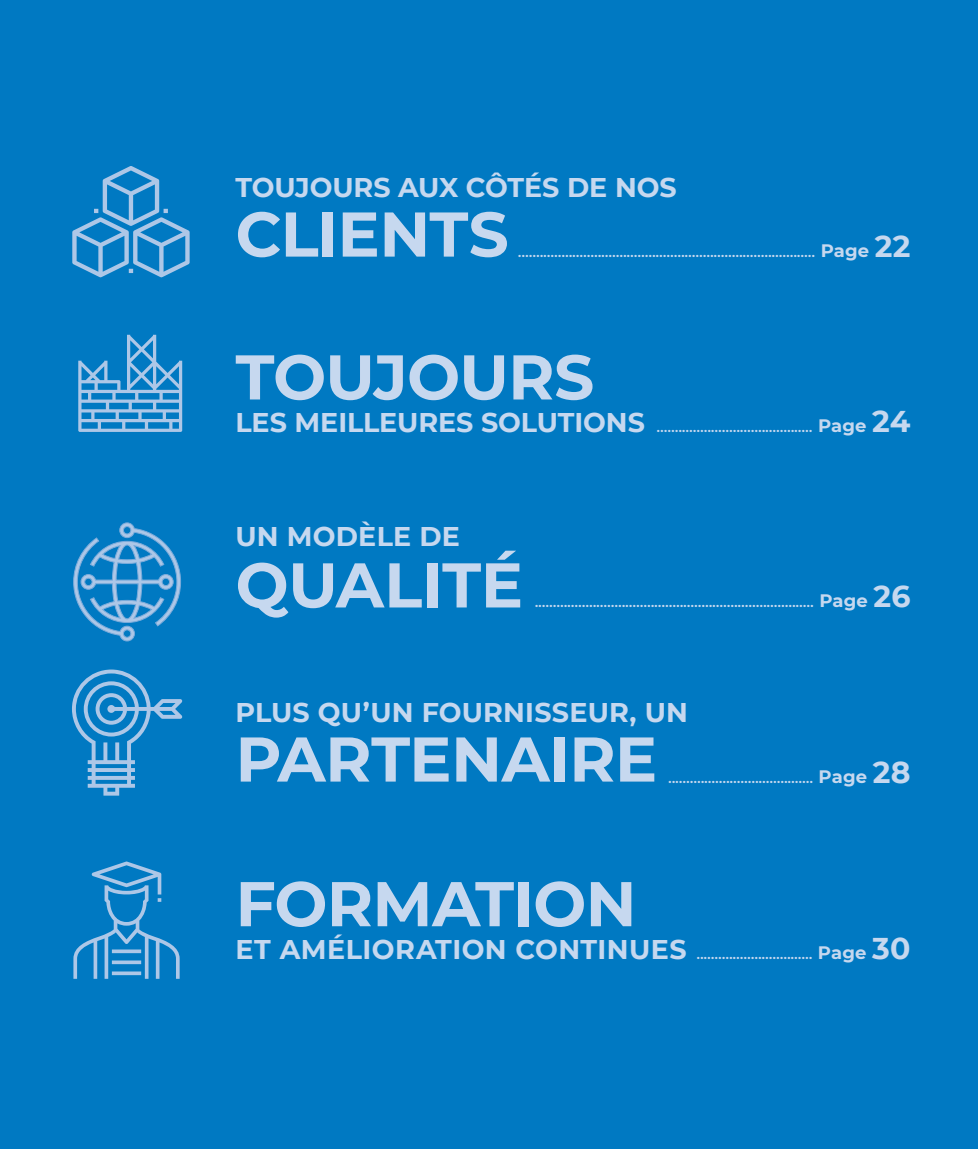
<style>
.page{position:relative;width:978px;height:1149px;background:#fff}
.page>*{position:absolute;margin:0;border:0;box-sizing:border-box;transform-origin:0 0}
.t1{font:700 63px "Montserrat";letter-spacing:-.01em;color:#c6d8ef}
.t2{font:700 27px "Montserrat";color:#c6d8ef}
.t3{font:700 12px "Montserrat";color:#c6d8ef}
.s1{font-size:18px}
.s2{font-size:30px}
</style>
<div class="page">
<div style="left:0;top:0;width:978px;height:1148px;background:#0079c2"></div>
<svg style="left:72px;top:166px;width:118px;height:111px"></svg>
<svg style="left:73px;top:522px;width:108px;height:119px"></svg>
<svg style="left:72px;top:669px;width:110px;height:126px"></svg>
<svg style="left:73px;top:861px;width:107px;height:117px"></svg>
<svg style="left:78px;top:334px;width:104px;height:98px"></svg>
<h2 class="t2" style="left:235px;top:167px;width:443px">TOUJOURS AUX CÔTÉS DE NOS</h2>
<h1 class="t1" style="left:235px;top:189px;width:275px">CLIENTS</h1>
<p class="t3" style="left:518px;top:243px;width:394px">.................................................................................. <span class="s1">Page</span> <span class="s2">22</span></p>
<h1 class="t1" style="left:235px;top:331px;width:360px">TOUJOURS</h1>
<h2 class="t2" style="left:235px;top:403px;width:411px">LES MEILLEURES SOLUTIONS</h2>
<p class="t3" style="left:657px;top:419px;width:255px">........................................... <span class="s1">Page</span> <span class="s2">24</span></p>
<h2 class="t2" style="left:235px;top:516px;width:226px">UN MODÈLE DE</h2>
<h1 class="t1" style="left:235px;top:539px;width:289px">QUALITÉ</h1>
<p class="t3" style="left:535px;top:594px;width:377px">............................................................................. <span class="s1">Page</span> <span class="s2">26</span></p>
<h2 class="t2" style="left:235px;top:692px;width:454px">PLUS QU’UN FOURNISSEUR, UN</h2>
<h1 class="t1" style="left:235px;top:713px;width:423px">PARTENAIRE</h1>
<p class="t3" style="left:668px;top:769px;width:244px">........................................ <span class="s1">Page</span> <span class="s2">28</span></p>
<h1 class="t1" style="left:235px;top:858px;width:403px">FORMATION</h1>
<h2 class="t2" style="left:235px;top:929px;width:453px">ET AMÉLIORATION CONTINUES</h2>
<p class="t3" style="left:697px;top:945px;width:215px">................................ <span class="s1">Page</span> <span class="s2">30</span></p>
</div>
